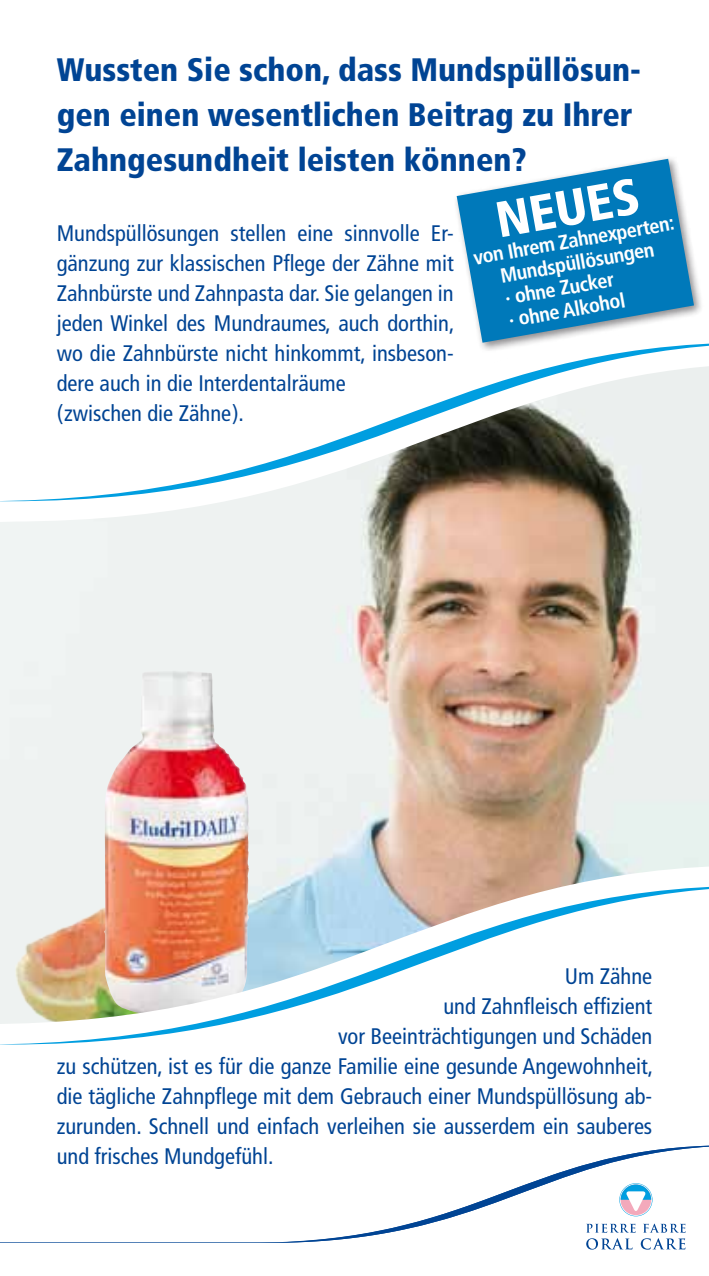
<style>
.page{position:relative;width:709px;height:1276px;background:#fff}
.page>*{position:absolute;margin:0;border:0;box-sizing:border-box;transform-origin:0 0}
.t1{font:900 condensed 50.5px "Frutiger";color:#fff}
.t2{font:900 condensed 32.5px/45px "Frutiger";color:#004494}
.t3{font:condensed 22.5px/30px "Frutiger";color:#004494}
.t4{font:700 condensed 20.5px/22.5px "Frutiger";color:#fff}
</style>
<div class="page">
<svg style="left:586px;top:1243px;width:46px;height:6px"></svg>
<svg style="left:640px;top:1243px;width:45px;height:6px"></svg>
<svg style="left:284px;top:1145px;width:425px;height:97px"></svg>
<img style="left:0;top:542px;width:709px;height:301px">
<img style="left:103px;top:670px;width:147px;height:173px">
<svg style="left:0;top:501px;width:709px;height:41px"></svg>
<img style="left:0;top:843px;width:709px;height:202px">
<svg style="left:4px;top:343px;width:705px;height:158px"></svg>
<svg style="left:0;top:885px;width:709px;height:159px"></svg>
<div style="left:453px;top:155px;width:252px;height:198px;background:#1a171c;opacity:.5"></div>
<svg style="left:456px;top:159px;width:238px;height:184px;fill:#0079ba"></svg>
<h2 class="t2" style="left:57px;top:47px;width:586px">Wussten Sie schon, dass Mundspüllösun&shy;gen einen wesentlichen Beitrag zu Ihrer<br>Zahngesundheit leisten können?</h2>
<h1 class="t1" style="left:491px;top:190px;width:146px;rotate:-10deg">NEUES</h1>
<p class="t4" style="left:495px;top:243px;width:182px;text-indent:-24px;rotate:-10deg">von Ihrem Zahnexperten:<br>Mundspüllösungen<br>· ohne Zucker<br>· ohne Alkohol</p>
<p class="t3" style="left:57px;top:218px;width:399px">Mundspüllösungen stellen eine sinnvolle Er&shy;gänzung zur klassischen Pflege der Zähne mit Zahnbürste und Zahnpasta dar. Sie gelangen in jeden Winkel des Mundraumes, auch dorthin, wo die Zahnbürste nicht hinkommt, insbeson&shy;dere auch in die Interdentalräume<br>(zwischen die Zähne).</p>
<p class="t3" style="left:564px;top:961px;width:89px">Um Zähne</p>
<p class="t3" style="left:443px;top:991px;width:210px">und Zahnfleisch effizient</p>
<p class="t3" style="left:338px;top:1021px;width:316px">vor Beeinträchtigungen und Schäden</p>
<p class="t3" style="left:57px;top:1051px;width:598px">zu schützen, ist es für die ganze Familie eine gesunde Angewohnheit,</p>
<p class="t3" style="left:57px;top:1081px;width:597px">die tägliche Zahnpflege mit dem Gebrauch einer Mundspüllösung ab-</p>
<p class="t3" style="left:57px;top:1111px;width:597px">zurunden. Schnell und einfach verleihen sie ausserdem ein sauberes</p>
<p class="t3" style="left:57px;top:1141px;width:218px">und frisches Mundgefühl.</p>
</div>
